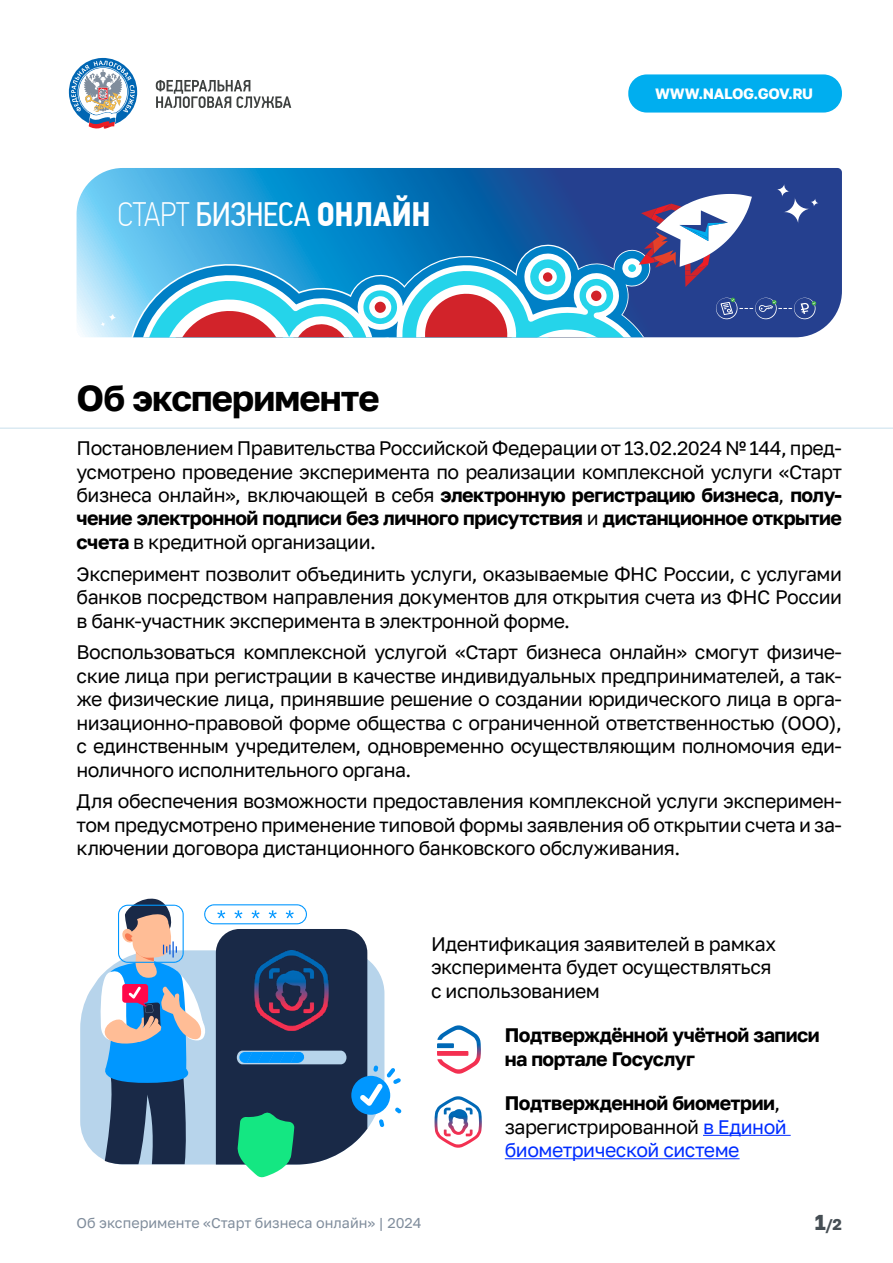
<style>
.page{position:relative;width:893px;height:1263px;background:#fff}
.page>*{position:absolute;margin:0;border:0;box-sizing:border-box;transform-origin:0 0}
.t1{font:700 36px "Golos Text";letter-spacing:-.025em;color:#000}
.t2{font:33.9px "PF Din Text Cond Pro";letter-spacing:-.015em;color:#fff}
.t3{font:19.5px/23.4px "Golos Text";letter-spacing:-.025em;color:#000;text-align:justify}
.t4{font:19.5px/23.4px "Golos Text";letter-spacing:-.025em;color:#002dff}
.t5{font:700 19.5px/23.4px "Golos Text";letter-spacing:-.025em;color:#000}
.t6{font:700 15.45px "Golos Text";color:#464e54}
.t7{font:700 15px "Golos Text";letter-spacing:-.025em;color:#fff}
.t8{font:14.25px "Golos Text";color:#808d9c}
.s1{font-weight:100}
.s2{font-weight:700}
.s3{font-weight:700;color:#000}
.s4{color:#000}
.s5{font-size:21.45px}
</style>
<div class="page">
<svg style="left:156px;top:80px;width:135px;height:28px"></svg>
<svg style="left:68px;top:57px;width:70px;height:72px"></svg>
<div style="left:628px;top:74px;width:214px;height:39px;background:#00aeef;border-radius:19px"></div>
<hr style="left:0;top:428px;width:893px;height:1px;background:#cfe3ee">
<hr style="left:703px;top:1135px;width:88px;height:1px;background:#002dff">
<hr style="left:505px;top:1158px;width:235px;height:1px;background:#002dff">
<svg style="left:77px;top:168px;width:765px;height:169px;background:#4687c1"></svg>
<svg style="left:776px;top:184px;width:14px;height:13px"></svg>
<svg style="left:810px;top:198px;width:9px;height:9px"></svg>
<svg style="left:108px;top:313px;width:9px;height:8px"></svg>
<svg style="left:100px;top:321px;width:6px;height:6px"></svg>
<svg style="left:136px;top:194px;width:680px;height:143px;background:#4b89bb"></svg>
<svg style="left:434px;top:1096px;width:48px;height:52px"></svg>
<svg style="left:80px;top:981px;width:17px;height:174px;background:#c2daee"></svg>
<svg style="left:97px;top:899px;width:304px;height:278px"></svg>
<svg style="left:437px;top:1025px;width:44px;height:49px"></svg>
<h2 class="t2" style="left:117px;top:194px;width:315px"><span class="s1">СТАРТ</span> БИЗНЕСА <span class="s2">ОНЛАЙН</span></h2>
<p class="t7" style="left:655px;top:85px;width:160px">WWW.NALOG.GOV.RU</p>
<h1 class="t1" style="left:77px;top:376px;width:305px">Об эксперименте</h1>
<p class="t3" style="left:77px;top:436px;width:767px">Постановлением Правительства Российской Федерации от 13.02.2024 № 144, пред&shy;усмотрено проведение эксперимента по реализации комплексной услуги «Старт бизнеса онлайн», включающей в себя <span class="s2">электронную регистрацию бизнеса</span>, <span class="s2">полу&shy;чение электронной подписи без личного присутствия</span> и <span class="s2">дистанционное открытие счета</span> в кредитной организации.</p>
<p class="t3" style="left:77px;top:562px;width:767px">Эксперимент позволит объединить услуги, оказываемые ФНС России, с услугами банков посредством направления документов для открытия счета из ФНС России в банк-участник эксперимента в электронной форме.</p>
<p class="t3" style="left:77px;top:641px;width:767px">Воспользоваться комплексной услугой «Старт бизнеса онлайн» смогут физиче&shy;ские лица при регистрации в качестве индивидуальных предпринимателей, а так&shy;же физические лица, принявшие решение о создании юридического лица в орга&shy;низационно-правовой форме общества с ограниченной ответственностью (ООО), с единственным учредителем, одновременно осуществляющим полномочия еди&shy;ноличного исполнительного органа.</p>
<p class="t3" style="left:77px;top:790px;width:767px">Для обеспечения возможности предоставления комплексной услуги эксперимен&shy;том предусмотрено применение типовой формы заявления об открытии счета и за&shy;ключении договора дистанционного банковского обслуживания.</p>
<p class="t3" style="left:431px;top:932px;width:346px;text-align:left">Идентификация заявителей в рамках эксперимента будет осуществляться с использованием</p>
<p class="t5" style="left:505px;top:1023px;width:316px">Подтверждённой учётной записи на портале Госуслуг</p>
<p class="t4" style="left:505px;top:1092px;width:283px"><span class="s3">Подтвержденной биометрии</span><span class="s4">, зарегистрированной</span> в Единой биометрической системе</p>
<p class="t8" style="left:77px;top:1214px;width:347px">Об эксперименте «Старт бизнеса онлайн» | 2024</p>
<p class="t6" style="left:815px;top:1215px;width:28px"><span class="s5">1</span>/2</p>
</div>
